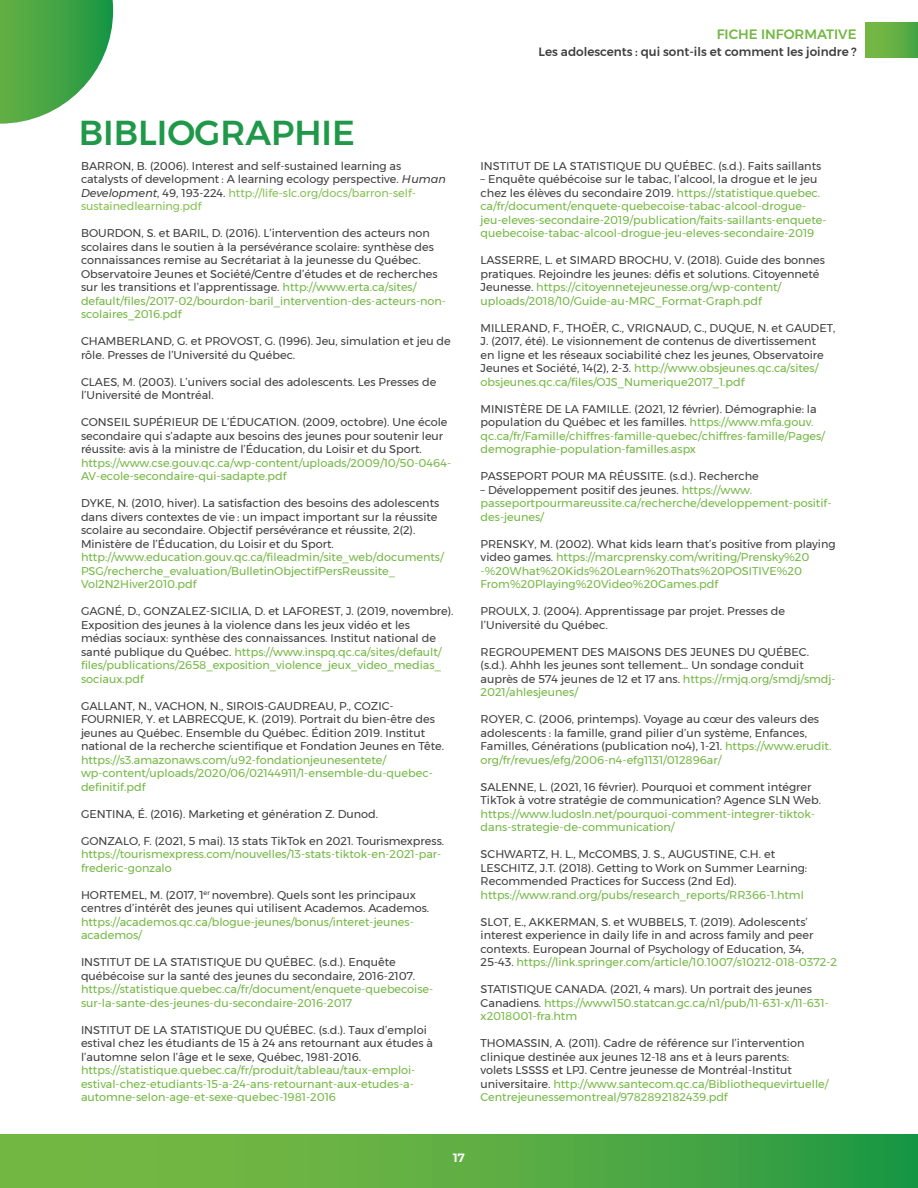
<style>
.page{position:relative;width:918px;height:1188px;background:#fff}
.page>*{position:absolute;margin:0;border:0;box-sizing:border-box;transform-origin:0 0}
.t1{font:500 34.5px "Montserrat";color:#209849}
.t2{font:500 13.5px "Montserrat";color:#73b743}
.t3{font:500 12px "Montserrat";color:#3e3e3f}
.t4{font:600 12px "Montserrat";color:#fff}
.t5{font:11.25px/13.5px "Montserrat";color:#3e3e3f}
.t6{font:11.25px/13.5px "Montserrat";color:#73b743}
.s1{font-style:italic}
.s2{color:#83bf50}
.s3{color:#73b743}
.s4{color:#3e3e3f}
</style>
<div class="page">
<div style="left:865px;top:23px;width:53px;height:34px;background:linear-gradient(to right,#7dbb43,#4aa644)"></div>
<svg style="left:0;top:0;width:113px;height:124px"></svg>
<svg style="left:0;top:1134px;width:918px;height:54px;background:#57ac43"></svg>
<p class="t2" style="left:717px;top:24px;width:141px">FICHE INFORMATIVE</p>
<p class="t3" style="left:539px;top:42px;width:320px">Les adolescents : qui sont-ils et comment les joindre ?</p>
<h1 class="t1" style="left:79px;top:105px;width:278px">BIBLIOGRAPHIE</h1>
<p class="t5" style="left:81px;top:159px;width:366px">BARRON, B. (2006). Interest and self-sustained learning as catalysts of development : A learning ecology perspective. <span class="s1">Human Development</span>, 49, 193-224. <span class="s2">http://life-slc.org/docs/barron-self&shy;sustainedlearning.pdf</span></p>
<p class="t5" style="left:81px;top:226px;width:367px">BOURDON, S. et BARIL, D. (2016). L’intervention des acteurs non scolaires dans le soutien à la persévérance scolaire: synthèse des connaissances remise au Secrétariat à la jeunesse du Québec.<br>Observatoire Jeunes et Société/Centre d’études et de recherches sur les transitions et l’apprentissage. <span class="s3">http://www.erta.ca/sites/ default/files/2017-02/bourdon-baril_intervention-des-acteurs-non&shy;scolaires_2016.pdf</span></p>
<p class="t5" style="left:81px;top:334px;width:371px">CHAMBERLAND, G. et PROVOST, G. (1996). Jeu, simulation et jeu de rôle. Presses de l’Université du Québec.</p>
<p class="t5" style="left:81px;top:375px;width:357px">CLAES, M. (2003). L’univers social des adolescents. Les Presses de l’Université de Montréal.</p>
<p class="t5" style="left:81px;top:415px;width:368px">CONSEIL SUPÉRIEUR DE L’ÉDUCATION. (2009, octobre). Une école secondaire qui s’adapte aux besoins des jeunes pour soutenir leur réussite: avis à la ministre de l’Éducation, du Loisir et du Sport.</p>
<p class="t6" style="left:81px;top:456px;width:372px">https://www.cse.gouv.qc.ca/wp-content/uploads/2009/10/50-0464-<br>AV-ecole-secondaire-qui-sadapte.pdf</p>
<p class="t5" style="left:81px;top:496px;width:360px">DYKE, N. (2010, hiver). La satisfaction des besoins des adolescents dans divers contextes de vie : un impact important sur la réussite scolaire au secondaire. Objectif persévérance et réussite, 2(2).<br>Ministère de l’Éducation, du Loisir et du Sport.</p>
<p class="t6" style="left:81px;top:550px;width:364px">http://www.education.gouv.qc.ca/fileadmin/site_web/documents/<br>PSG/recherche_evaluation/BulletinObjectifPersReussite_<br>Vol2N2Hiver2010.pdf</p>
<p class="t5" style="left:81px;top:604px;width:374px">GAGNÉ, D., GONZALEZ-SICILIA, D. et LAFOREST, J. (2019, novembre).<br>Exposition des jeunes à la violence dans les jeux vidéo et les médias sociaux: synthèse des connaissances. Institut national de santé publique du Québec. <span class="s3">https://www.inspq.qc.ca/sites/default/ files/publications/2658_exposition_violence_jeux_video_medias_ sociaux.pdf</span></p>
<p class="t5" style="left:81px;top:699px;width:365px">GALLANT, N., VACHON, N., SIROIS-GAUDREAU, P., COZIC-FOURNIER, Y. et LABRECQUE, K. (2019). Portrait du bien-être des jeunes au Québec. Ensemble du Québec. Édition 2019. Institut national de la recherche scientifique et Fondation Jeunes en Tête.</p>
<p class="t6" style="left:81px;top:753px;width:353px">https://s3.amazonaws.com/u92-fondationjeunesentete/ wp-content/uploads/2020/06/02144911/1-ensemble-du-quebec&shy;definitif.pdf</p>
<p class="t5" style="left:81px;top:807px;width:299px">GENTINA, É. (2016). Marketing et génération Z. Dunod.</p>
<p class="t5" style="left:81px;top:834px;width:365px">GONZALO, F. (2021, 5 mai). 13 stats TikTok en 2021. Tourismexpress.</p>
<p class="t6" style="left:81px;top:847px;width:362px">https://tourismexpress.com/nouvelles/13-stats-tiktok-en-2021-par&shy;frederic-gonzalo</p>
<p class="t5" style="left:81px;top:888px;width:350px">HORTEMEL, M. (2017, 1<sup>er</sup> novembre). Quels sont les principaux centres d’intérêt des jeunes qui utilisent Academos. Academos.</p>
<p class="t6" style="left:81px;top:915px;width:334px">https://academos.qc.ca/blogue-jeunes/bonus/interet-jeunes&shy;academos/</p>
<p class="t5" style="left:81px;top:955px;width:336px">INSTITUT DE LA STATISTIQUE DU QUÉBEC. (s.d.). Enquête québécoise sur la santé des jeunes du secondaire, 2016-2107.</p>
<p class="t6" style="left:81px;top:982px;width:354px">https://statistique.quebec.ca/fr/document/enquete-quebecoise&shy;sur-la-sante-des-jeunes-du-secondaire-2016-2017</p>
<p class="t5" style="left:81px;top:1023px;width:354px">INSTITUT DE LA STATISTIQUE DU QUÉBEC. (s.d.). Taux d’emploi estival chez les étudiants de 15 à 24 ans retournant aux études à l’automne selon l’âge et le sexe, Québec, 1981-2016.</p>
<p class="t6" style="left:81px;top:1063px;width:336px">https://statistique.quebec.ca/fr/produit/tableau/taux-emploi&shy;estival-chez-etudiants-15-a-24-ans-retournant-aux-etudes-a&shy;automne-selon-age-et-sexe-quebec-1981-2016</p>
<p class="t5" style="left:481px;top:159px;width:342px">INSTITUT DE LA STATISTIQUE DU QUÉBEC. (s.d.). Faits saillants</p>
<p class="t6" style="left:481px;top:172px;width:348px"><span class="s4">– Enquête québécoise sur le tabac, l’alcool, la drogue et le jeu chez les élèves du secondaire 2019.</span> https://statistique.quebec. ca/fr/document/enquete-quebecoise-tabac-alcool-drogue&shy;jeu-eleves-secondaire-2019/publication/faits-saillants-enquete&shy;quebecoise-tabac-alcool-drogue-jeu-eleves-secondaire-2019</p>
<p class="t5" style="left:481px;top:253px;width:346px">LASSERRE, L. et SIMARD BROCHU, V. (2018). Guide des bonnes pratiques. Rejoindre les jeunes: défis et solutions. Citoyenneté Jeunesse. <span class="s3">https://citoyennetejeunesse.org/wp-content/ uploads/2018/10/Guide-au-MRC_Format-Graph.pdf</span></p>
<p class="t5" style="left:481px;top:321px;width:356px">MILLERAND, F., THOËR, C., VRIGNAUD, C., DUQUE, N. et GAUDET, J. (2017, été). Le visionnement de contenus de divertissement<br>en ligne et les réseaux sociabilité chez les jeunes, Observatoire Jeunes et Société, 14(2), 2-3. <span class="s3">http://www.obsjeunes.qc.ca/sites/ obsjeunes.qc.ca/files/OJS_Numerique2017_1.pdf</span></p>
<p class="t6" style="left:481px;top:402px;width:346px"><span class="s4">MINISTÈRE DE LA FAMILLE. (2021, 12 février). Démographie: la population du Québec et les familles.</span> https://www.mfa.gouv. qc.ca/fr/Famille/chiffres-famille-quebec/chiffres-famille/Pages/ demographie-population-familles.aspx</p>
<p class="t5" style="left:481px;top:469px;width:280px">PASSEPORT POUR MA RÉUSSITE. (s.d.). Recherche</p>
<p class="t6" style="left:481px;top:483px;width:352px"><span class="s4">– Développement positif des jeunes.</span> https://www. passeportpourmareussite.ca/recherche/developpement-positif&shy;des-jeunes/</p>
<p class="t6" style="left:481px;top:537px;width:357px"><span class="s4">PRENSKY, M. (2002). What kids learn that’s positive from playing video games.</span> https://marcprensky.com/writing/Prensky%20 -%20What%20Kids%20Learn%20Thats%20POSITIVE%20<br>From%20Playing%20Video%20Games.pdf</p>
<p class="t5" style="left:481px;top:604px;width:306px">PROULX, J. (2004). Apprentissage par projet. Presses de l’Université du Québec.</p>
<p class="t5" style="left:481px;top:645px;width:357px">REGROUPEMENT DES MAISONS DES JEUNES DU QUÉBEC. (s.d.). Ahhh les jeunes sont tellement… Un sondage conduit auprès de 574 jeunes de 12 et 17 ans. <span class="s3">https://rmjq.org/smdj/smdj-2021/ahlesjeunes/</span></p>
<p class="t5" style="left:481px;top:712px;width:352px">ROYER, C. (2006, printemps). Voyage au cœur des valeurs des adolescents : la famille, grand pilier d’un système, Enfances, Familles, Générations (publication no4), 1-21. <span class="s3">https://www.erudit. org/fr/revues/efg/2006-n4-efg1131/012896ar/</span></p>
<p class="t5" style="left:481px;top:780px;width:342px">SALENNE, L. (2021, 16 février). Pourquoi et comment intégrer<br>TikTok à votre stratégie de communication? Agence SLN Web.</p>
<p class="t6" style="left:481px;top:807px;width:336px">https://www.ludosln.net/pourquoi-comment-integrer-tiktok&shy;dans-strategie-de-communication/</p>
<p class="t5" style="left:481px;top:847px;width:328px">SCHWARTZ, H. L., McCOMBS, J. S., AUGUSTINE, C.H. et<br>LESCHITZ, J.T. (2018). Getting to Work on Summer Learning:<br>Recommended Practices for Success (2nd Ed).</p>
<p class="t6" style="left:481px;top:888px;width:325px">https://www.rand.org/pubs/research_reports/RR366-1.html</p>
<p class="t5" style="left:481px;top:915px;width:358px">SLOT, E., AKKERMAN, S. et WUBBELS, T. (2019). Adolescents’ interest experience in daily life in and across family and peer contexts. European Journal of Psychology of Education, 34, 25-43. <span class="s3">https://link.springer.com/article/10.1007/s10212-018-0372-2</span></p>
<p class="t6" style="left:481px;top:982px;width:350px"><span class="s4">STATISTIQUE CANADA. (2021, 4 mars). Un portrait des jeunes<br>Canadiens.</span> https://www150.statcan.gc.ca/n1/pub/11-631-x/11-631- x2018001-fra.htm</p>
<p class="t5" style="left:481px;top:1036px;width:349px">THOMASSIN, A. (2011). Cadre de référence sur l’intervention clinique destinée aux jeunes 12-18 ans et à leurs parents:<br>volets LSSSS et LPJ. Centre jeunesse de Montréal-Institut universitaire. <span class="s3">http://www.santecom.qc.ca/Bibliothequevirtuelle/ Centrejeunessemontreal/9782892182439.pdf</span></p>
<p class="t4" style="left:453px;top:1148px;width:13px">17</p>
</div>
